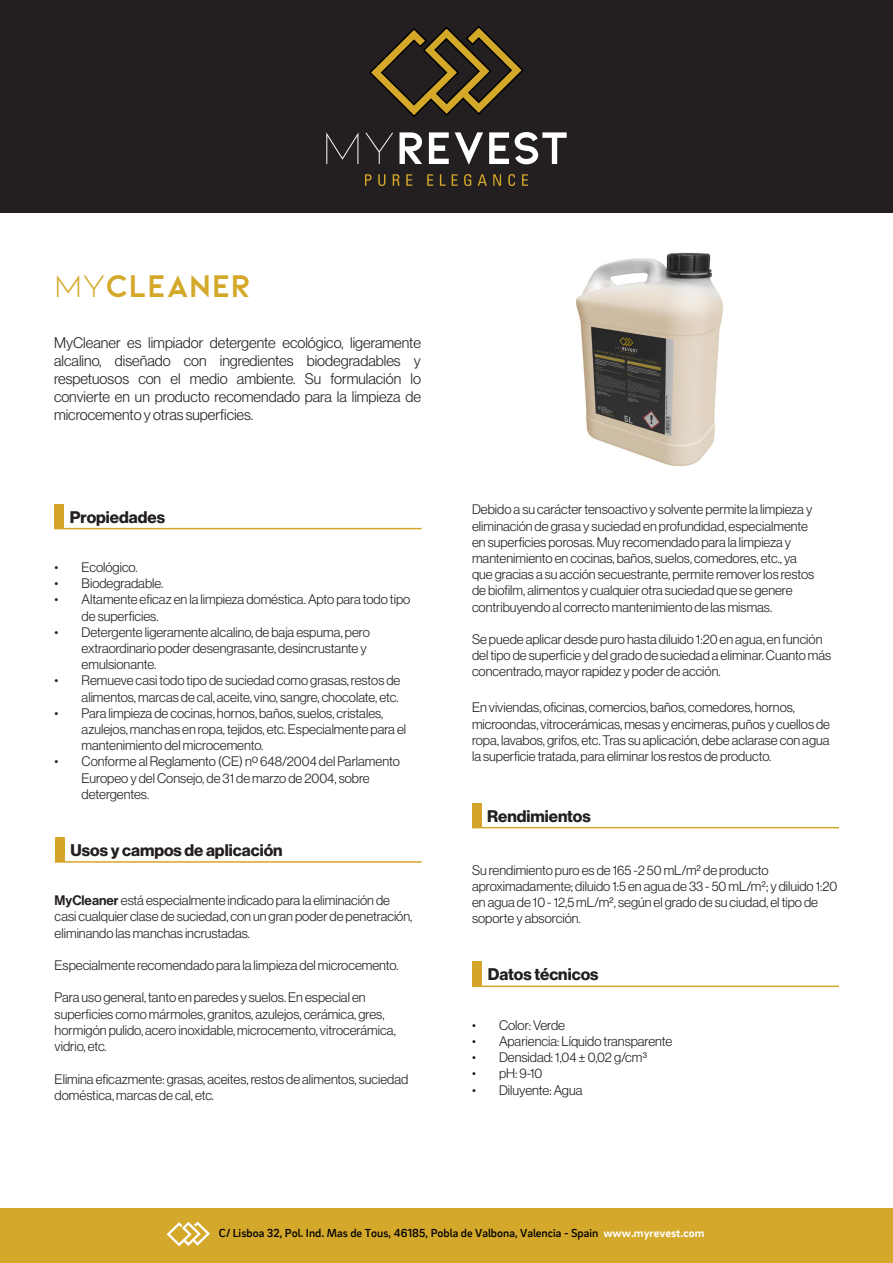
<style>
.page{position:relative;width:893px;height:1263px;background:#fff}
.page>*{position:absolute;margin:0;border:0;box-sizing:border-box;transform-origin:0 0}
.t1{font:700 33px "Kiona";color:#d4a82a}
.t2{font:16.5px "N Haas Grotesk DS Pro 75 Bd";color:#231f20}
.t3{font:15px/18px "N Haas Grotesk DS Pro 45 Lt";color:#231f20;text-align:justify}
.t4{font:13.5px/16.2px "N Haas Grotesk DS Pro 45 Lt";color:#231f20}
.t5{font:500 12px "Brix Sans";color:#000001}
.s1{font-weight:400}
.s2{font-family:"N Haas Grotesk DS Pro 65 Md"}
.s3{font-weight:700;color:#fff}
</style>
<div class="page">
<div style="left:0;top:0;width:893px;height:213px;background:#231f20"></div>
<svg style="left:326px;top:132px;width:32px;height:32px"></svg>
<svg style="left:365px;top:133px;width:28px;height:31px"></svg>
<svg style="left:399px;top:132px;width:23px;height:32px"></svg>
<svg style="left:429px;top:132px;width:20px;height:32px"></svg>
<svg style="left:455px;top:132px;width:28px;height:33px"></svg>
<svg style="left:489px;top:132px;width:20px;height:32px"></svg>
<svg style="left:515px;top:132px;width:52px;height:32px"></svg>
<svg style="left:369px;top:26px;width:155px;height:91px"></svg>
<svg style="left:365px;top:174px;width:7px;height:12px"></svg>
<svg style="left:378px;top:174px;width:7px;height:12px"></svg>
<svg style="left:393px;top:174px;width:7px;height:12px"></svg>
<svg style="left:406px;top:174px;width:6px;height:12px"></svg>
<svg style="left:427px;top:174px;width:6px;height:12px"></svg>
<svg style="left:440px;top:174px;width:6px;height:12px"></svg>
<svg style="left:452px;top:174px;width:6px;height:12px"></svg>
<svg style="left:464px;top:174px;width:7px;height:12px"></svg>
<svg style="left:478px;top:174px;width:9px;height:12px"></svg>
<svg style="left:493px;top:174px;width:8px;height:12px"></svg>
<svg style="left:508px;top:174px;width:7px;height:12px"></svg>
<svg style="left:522px;top:174px;width:6px;height:12px"></svg>
<img style="left:576px;top:252px;width:147px;height:215px">
<div style="left:0;top:1209px;width:893px;height:54px;background:#d4a82a"></div>
<svg style="left:167px;top:1221px;width:43px;height:25px"></svg>
<div style="left:472px;top:803px;width:9px;height:25px;background:#d4a529"></div>
<hr style="left:481px;top:827px;width:358px;height:1px;background:#d4a529">
<div style="left:472px;top:962px;width:10px;height:24px;background:#d4a529"></div>
<hr style="left:482px;top:985px;width:357px;height:2px;background:#d4a529">
<div style="left:55px;top:504px;width:9px;height:25px;background:#d4a529"></div>
<hr style="left:64px;top:528px;width:358px;height:1px;background:#d4a529">
<div style="left:55px;top:837px;width:10px;height:25px;background:#d4a529"></div>
<hr style="left:65px;top:861px;width:357px;height:2px;background:#d4a529">
<h1 class="t1" style="left:54px;top:267px;width:198px"><span class="s1">MY</span>CLEANER</h1>
<p class="t3" style="left:54px;top:333px;width:368px">MyCleaner es limpiador detergente ecológico, ligeramente alcalino, diseñado con ingredientes biodegradables y respetuosos con el medio ambiente. Su formulación lo convierte en un producto recomendado para la limpieza de microcemento y otras superficies.</p>
<p class="t2" style="left:70px;top:507px;width:97px">Propiedades</p>
<p class="t4" style="left:55px;top:559px;width:84px">• Ecológico.</p>
<p class="t4" style="left:55px;top:575px;width:110px">• Biodegradable.</p>
<p class="t4" style="left:82px;top:591px;width:330px;text-indent:-27px">• Altamente eficaz en la limpieza doméstica. Apto para todo tipo de superficies.</p>
<p class="t4" style="left:82px;top:624px;width:290px;text-indent:-27px">• Detergente ligeramente alcalino, de baja espuma, pero extraordinario poder desengrasante, desincrustante y emulsionante.</p>
<p class="t4" style="left:55px;top:672px;width:347px;text-align:right">• Remueve casi todo tipo de suciedad como grasas, restos de alimentos, marcas de cal, aceite, vino, sangre, chocolate, etc.</p>
<p class="t4" style="left:82px;top:705px;width:326px;text-indent:-27px">• Para limpieza de cocinas, hornos, baños, suelos, cristales, azulejos, manchas en ropa, tejidos, etc. Especialmente para el mantenimiento del microcemento.</p>
<p class="t4" style="left:82px;top:753px;width:320px;text-indent:-27px">• Conforme al Reglamento (CE) nº 648/2004 del Parlamento<br>Europeo y del Consejo, de 31 de marzo de 2004, sobre detergentes.</p>
<p class="t2" style="left:71px;top:840px;width:214px">Usos y campos de aplicación</p>
<p class="t4" style="left:55px;top:892px;width:359px"><span class="s2">MyCleaner</span> está especialmente indicado para la eliminación de casi cualquier clase de suciedad, con un gran poder de penetración, eliminando las manchas incrustadas.</p>
<p class="t4" style="left:55px;top:957px;width:345px">Especialmente recomendado para la limpieza del microcemento.</p>
<p class="t4" style="left:55px;top:990px;width:343px">Para uso general, tanto en paredes y suelos. En especial en superficies como mármoles, granitos, azulejos, cerámica, gres, hormigón pulido, acero inoxidable, microcemento, vitrocerámica, vidrio, etc.</p>
<p class="t4" style="left:55px;top:1071px;width:355px">Elimina eficazmente: grasas, aceites, restos de alimentos, suciedad doméstica, marcas de cal, etc.</p>
<p class="t4" style="left:472px;top:501px;width:344px">Debido a su carácter tensoactivo y solvente permite la limpieza y eliminación de grasa y suciedad en profundidad, especialmente en superficies porosas. Muy recomendado para la limpieza y mantenimiento en cocinas, baños, suelos, comedores, etc., ya que gracias a su acción secuestrante, permite remover los restos de biofilm, alimentos y cualquier otra suciedad que se genere contribuyendo al correcto mantenimiento de las mismas.</p>
<p class="t4" style="left:472px;top:631px;width:361px">Se puede aplicar desde puro hasta diluido 1:20 en agua, en función del tipo de superficie y del grado de suciedad a eliminar. Cuanto más concentrado, mayor rapidez y poder de acción.</p>
<p class="t4" style="left:472px;top:699px;width:360px">En viviendas, oficinas, comercios, baños, comedores, hornos, microondas, vitrocerámicas, mesas y encimeras, puños y cuellos de ropa, lavabos, grifos, etc. Tras su aplicación, debe aclarase con agua la superficie tratada, para eliminar los restos de producto.</p>
<p class="t2" style="left:487px;top:806px;width:105px">Rendimientos</p>
<p class="t4" style="left:472px;top:862px;width:367px">Su rendimiento puro es de 165 -2 50 mL/m² de producto aproximadamente; diluido 1:5 en agua de 33 - 50 mL/m²; y diluido 1:20 en agua de 10 - 12,5 mL/m², según el grado de su ciudad, el tipo de soporte y absorción.</p>
<p class="t2" style="left:488px;top:965px;width:112px">Datos técnicos</p>
<p class="t4" style="left:472px;top:1017px;width:95px">• Color: Verde</p>
<p class="t4" style="left:472px;top:1033px;width:202px">• Apariencia: Líquido transparente</p>
<p class="t4" style="left:472px;top:1049px;width:177px">• Densidad: 1,04 ± 0,02 g/cm³</p>
<p class="t4" style="left:472px;top:1065px;width:72px">• pH: 9-10</p>
<p class="t4" style="left:472px;top:1082px;width:112px">• Diluyente: Agua</p>
<p class="t5" style="left:219px;top:1225px;width:487px">C/ Lisboa 32, Pol. Ind. Mas de Tous, 46185, Pobla de Valbona, Valencia - Spain <span class="s3">www.myrevest.com</span></p>
</div>
